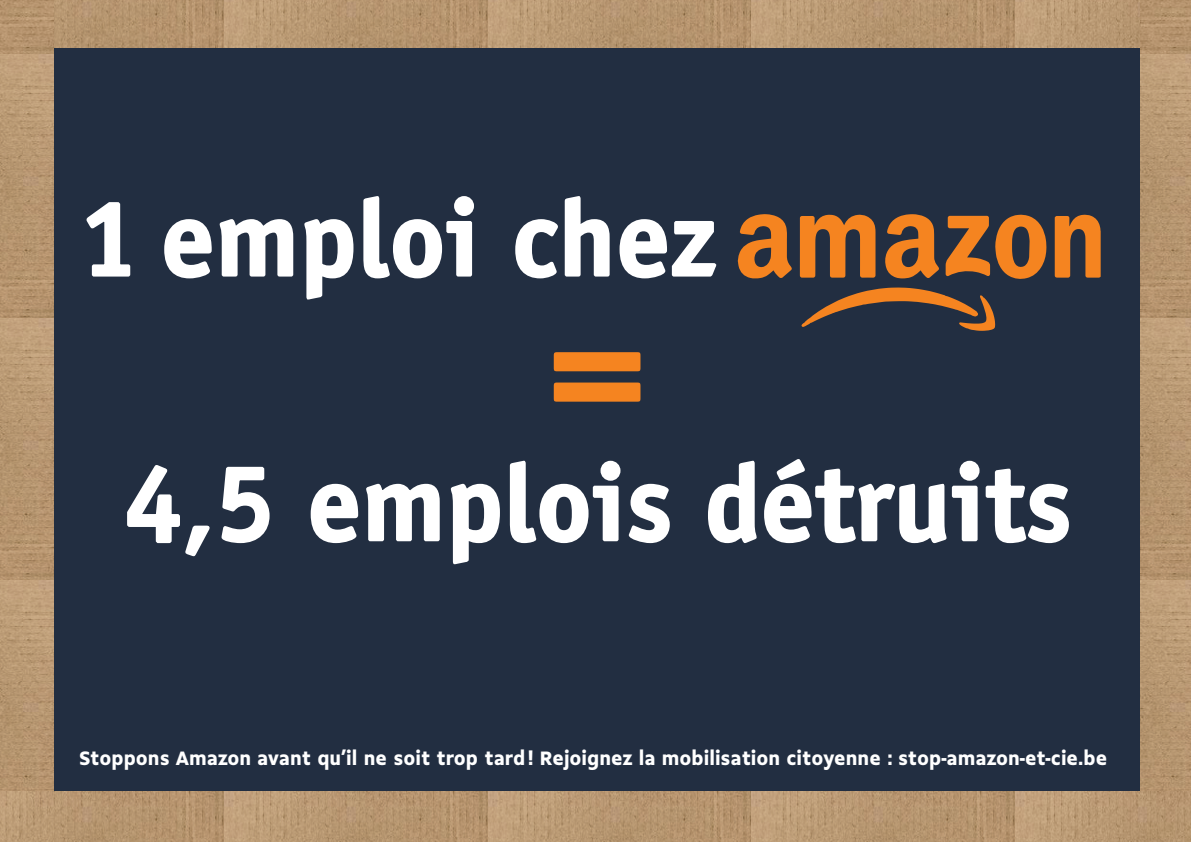
<style>
.page{position:relative;width:1191px;height:842px;background:#fff}
.page>*{position:absolute;margin:0;border:0;box-sizing:border-box;transform-origin:0 0}
.t1{font:700 191px "Officina Sans Std";color:#f58420}
.t2{font:700 108.3px "Officina Sans Std";color:#fff}
.t3{font:900 21px "Gemeli";color:#fff}
</style>
<div class="page">
<div style="left:14px;top:7px;width:1166px;height:825px;background:#222e41"></div>
<svg style="left:86px;top:202px;width:45px;height:75px"></svg>
<svg style="left:164px;top:219px;width:130px;height:60px"></svg>
<svg style="left:304px;top:219px;width:50px;height:81px"></svg>
<svg style="left:363px;top:196px;width:111px;height:83px"></svg>
<svg style="left:515px;top:196px;width:95px;height:83px"></svg>
<svg style="left:619px;top:219px;width:98px;height:60px"></svg>
<svg style="left:127px;top:465px;width:83px;height:92px"></svg>
<svg style="left:221px;top:466px;width:49px;height:78px"></svg>
<svg style="left:310px;top:483px;width:49px;height:61px"></svg>
<svg style="left:366px;top:483px;width:74px;height:59px"></svg>
<svg style="left:450px;top:483px;width:50px;height:82px"></svg>
<svg style="left:509px;top:460px;width:112px;height:84px"></svg>
<svg style="left:628px;top:483px;width:42px;height:61px"></svg>
<svg style="left:708px;top:460px;width:49px;height:84px"></svg>
<svg style="left:764px;top:459px;width:305px;height:85px"></svg>
<svg style="left:738px;top:214px;width:54px;height:65px"></svg>
<svg style="left:1054px;top:215px;width:46px;height:63px"></svg>
<svg style="left:800px;top:214px;width:75px;height:64px"></svg>
<svg style="left:885px;top:214px;width:54px;height:64px"></svg>
<svg style="left:945px;top:214px;width:101px;height:65px"></svg>
<svg style="left:801px;top:287px;width:194px;height:44px"></svg>
<img style="left:54px;top:0;width:1086px;height:47px">
<img style="left:0;top:0;width:54px;height:580px">
<img style="left:0;top:580px;width:54px;height:212px">
<img style="left:1140px;top:0;width:51px;height:580px">
<img style="left:1140px;top:580px;width:51px;height:212px">
<img style="left:0;top:792px;width:1191px;height:50px">
<h2 class="t2" style="left:78px;top:171px;width:639px">1 emploi chez</h2>
<h1 class="t1" style="left:544px;top:242px;width:108px">=</h1>
<h2 class="t2" style="left:123px;top:436px;width:950px">4,5 emplois détruits</h2>
<p class="t3" style="left:79px;top:743px;width:1029px">Stoppons Amazon avant qu’il ne soit trop tard ! Rejoignez la mobilisation citoyenne : stop-amazon-et-cie.be</p>
</div>
